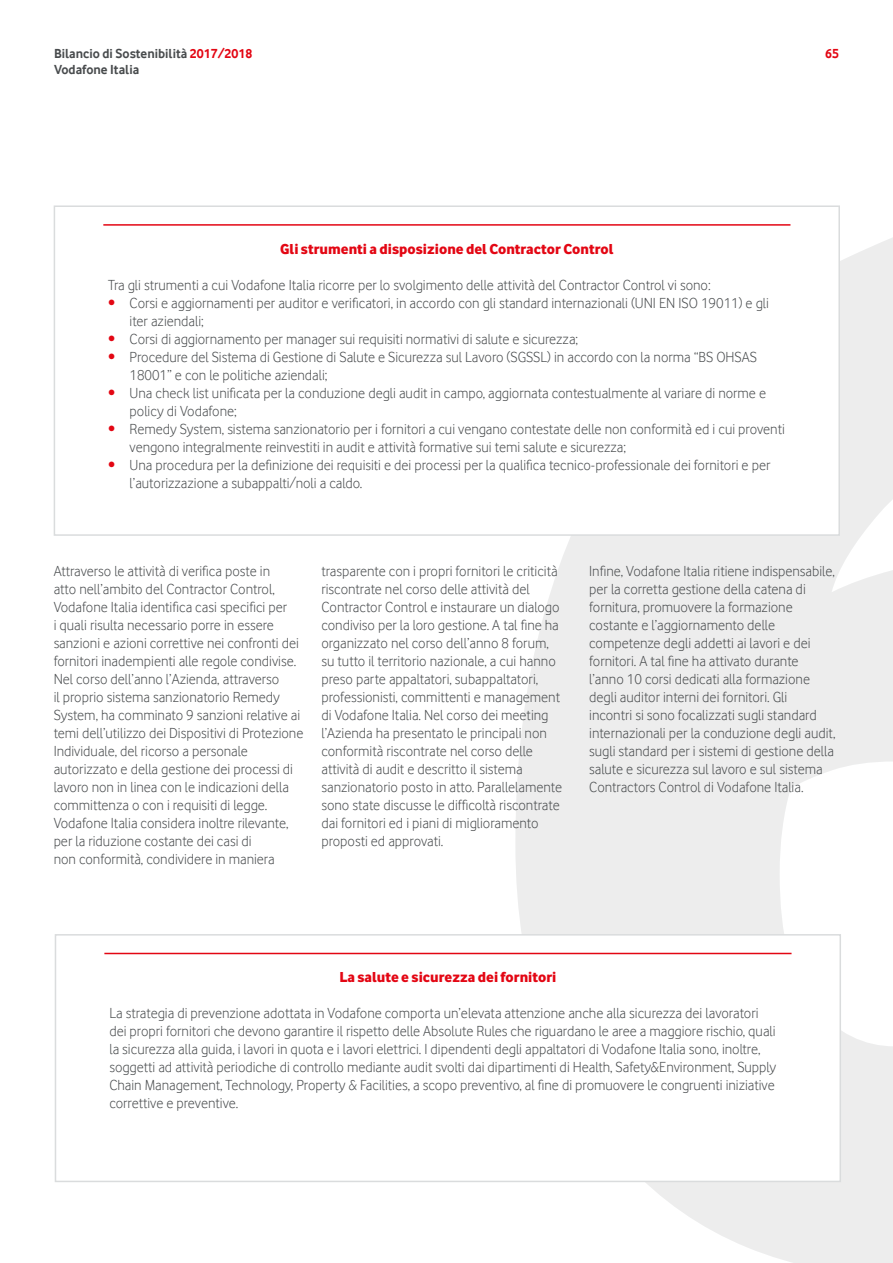
<style>
.page{position:relative;width:893px;height:1263px;background:#fff}
.page>*{position:absolute;margin:0;border:0;box-sizing:border-box;transform-origin:0 0}
.t1{font:15px/18px "Vodafone Lt";color:#484b4d}
.t2{font:700 15px "Vodafone Lt";color:#e30613}
.t3{font:700 13.5px "Vodafone Rg";color:#484b4d}
.t4{font:700 13.5px "Vodafone Rg";color:#e30613}
.s1{color:#e30613}
</style>
<div class="page">
<svg style="left:515px;top:238px;width:378px;height:1025px;fill:#ededed"></svg>
<div style="left:54px;top:205px;width:786px;height:331px;background:#fff;border:2px solid #dadcdd"></div>
<hr style="left:103px;top:224px;width:687px;height:2px;background:#e30613">
<div style="left:55px;top:934px;width:786px;height:248px;background:#fff;border:2px solid #dadcdd"></div>
<hr style="left:104px;top:953px;width:687px;height:1px;background:#e30613">
<p class="t3" style="left:54px;top:46px;width:200px">Bilancio di Sostenibilità <span class="s1">2017/2018</span></p>
<p class="t3" style="left:54px;top:61px;width:87px">Vodafone Italia</p>
<p class="t4" style="left:825px;top:46px;width:15px">65</p>
<p class="t2" style="left:280px;top:239px;width:335px">Gli strumenti a disposizione del Contractor Control</p>
<p class="t1" style="left:108px;top:276px;width:604px">Tra gli strumenti a cui Vodafone Italia ricorre per lo svolgimento delle attività del Contractor Control vi sono:</p>
<p class="t1" style="left:130px;top:294px;width:641px;text-indent:-21px"><span class="s1">•</span> Corsi e aggiornamenti per auditor e verificatori, in accordo con gli standard internazionali (UNI EN ISO 19011) e gli iter aziendali;</p>
<p class="t1" style="left:108px;top:330px;width:471px"><span class="s1">•</span> Corsi di aggiornamento per manager sui requisiti normativi di salute e sicurezza;</p>
<p class="t1" style="left:130px;top:348px;width:629px;text-indent:-21px"><span class="s1">•</span> Procedure del Sistema di Gestione di Salute e Sicurezza sul Lavoro (SGSSL) in accordo con la norma “BS OHSAS<br>18001” e con le politiche aziendali;</p>
<p class="t1" style="left:130px;top:384px;width:638px;text-indent:-21px"><span class="s1">•</span> Una check list unificata per la conduzione degli audit in campo, aggiornata contestualmente al variare di norme e policy di Vodafone;</p>
<p class="t1" style="left:130px;top:420px;width:657px;text-indent:-21px"><span class="s1">•</span> Remedy System, sistema sanzionatorio per i fornitori a cui vengano contestate delle non conformità ed i cui proventi vengono integralmente reinvestiti in audit e attività formative sui temi salute e sicurezza;</p>
<p class="t1" style="left:130px;top:456px;width:642px;text-indent:-21px"><span class="s1">•</span> Una procedura per la definizione dei requisiti e dei processi per la qualifica tecnico-professionale dei fornitori e per l’autorizzazione a subappalti/noli a caldo.</p>
<p class="t1" style="left:54px;top:561px;width:251px">Attraverso le attività di verifica poste in<br>atto nell’ambito del Contractor Control, Vodafone Italia identifica casi specifici per<br>i quali risulta necessario porre in essere sanzioni e azioni correttive nei confronti dei fornitori inadempienti alle regole condivise.<br>Nel corso dell’anno l’Azienda, attraverso<br>il proprio sistema sanzionatorio Remedy System, ha comminato 9 sanzioni relative ai temi dell’utilizzo dei Dispositivi di Protezione Individuale, del ricorso a personale autorizzato e della gestione dei processi di lavoro non in linea con le indicazioni della committenza o con i requisiti di legge.<br>Vodafone Italia considera inoltre rilevante, per la riduzione costante dei casi di<br>non conformità, condividere in maniera</p>
<p class="t1" style="left:321px;top:561px;width:242px">trasparente con i propri fornitori le criticità riscontrate nel corso delle attività del Contractor Control e instaurare un dialogo condiviso per la loro gestione. A tal fine ha organizzato nel corso dell’anno 8 forum, su tutto il territorio nazionale, a cui hanno preso parte appaltatori, subappaltatori, professionisti, committenti e management di Vodafone Italia. Nel corso dei meeting l’Azienda ha presentato le principali non conformità riscontrate nel corso delle attività di audit e descritto il sistema sanzionatorio posto in atto. Parallelamente sono state discusse le difficoltà riscontrate dai fornitori ed i piani di miglioramento proposti ed approvati.</p>
<p class="t1" style="left:589px;top:561px;width:248px">Infine, Vodafone Italia ritiene indispensabile, per la corretta gestione della catena di fornitura, promuovere la formazione costante e l’aggiornamento delle competenze degli addetti ai lavori e dei fornitori. A tal fine ha attivato durante l’anno 10 corsi dedicati alla formazione degli auditor interni dei fornitori. Gli<br>incontri si sono focalizzati sugli standard internazionali per la conduzione degli audit, sugli standard per i sistemi di gestione della salute e sicurezza sul lavoro e sul sistema Contractors Control di Vodafone Italia.</p>
<p class="t2" style="left:339px;top:968px;width:219px">La salute e sicurezza dei fornitori</p>
<p class="t1" style="left:109px;top:1004px;width:668px">La strategia di prevenzione adottata in Vodafone comporta un’elevata attenzione anche alla sicurezza dei lavoratori dei propri fornitori che devono garantire il rispetto delle Absolute Rules che riguardano le aree a maggiore rischio, quali la sicurezza alla guida, i lavori in quota e i lavori elettrici. I dipendenti degli appaltatori di Vodafone Italia sono, inoltre, soggetti ad attività periodiche di controllo mediante audit svolti dai dipartimenti di Health, Safety&amp;Environment, Supply Chain Management, Technology, Property &amp; Facilities, a scopo preventivo, al fine di promuovere le congruenti iniziative correttive e preventive.</p>
</div>
